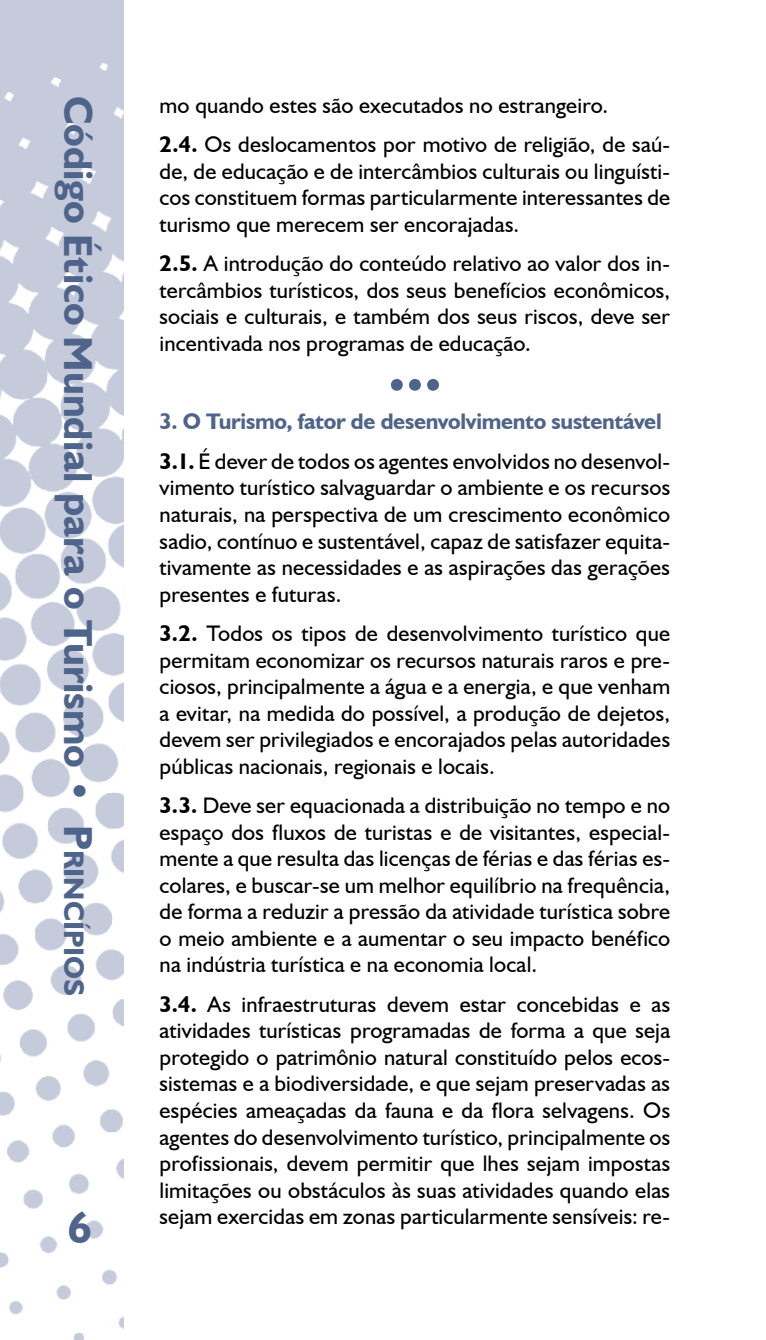
<style>
.page{position:relative;width:766px;height:1340px;background:#fff}
.page>*{position:absolute;margin:0;border:0;box-sizing:border-box;transform-origin:0 0}
.t1{font:700 67.5px "Humanist 521 BT";color:#4f648b}
.t2{font:700 56.25px "Humanist 521 BT";letter-spacing:-.005em;color:#4f648b}
.t3{font:700 45px "Humanist 521 BT";color:#4f648b}
.t4{font:700 40.5px "Humanist 521 BT";color:#4f648b}
.t5{font:22.5px/26.6px "Humanist 521 BT";letter-spacing:.01em;color:#000;text-align:justify}
.t6{font:700 22.5px/39.4px "Humanist 521 BT";letter-spacing:-.015em;color:#4f648b}
.s1{font-style:inherit}
.s2{font-size:28.35px}
.s3{font-weight:700}
.s4{color:#000}
.s5{font-weight:400;color:#000}
</style>
<div class="page">
<img style="left:0;top:0;width:123px;height:1339px">
<h2 class="t2" style="left:119px;top:96px;width:350px;rotate:90deg">Apresentação</h2>
<h3 class="t4" style="left:103px;top:96px;width:901px;rotate:90deg">Código Ético Mundial para o Turismo • <span class="s1">P</span><span class="s2">rincípios</span></h3>
<h3 class="t3" style="left:67px;top:1199px;width:26px">6</h3>
<p class="t5" style="left:159px;top:85px;width:512px;line-height:39.4px">mo quando estes são executados no estrangeiro.<br><span class="s3">2.4.</span> Os deslocamentos por motivo de religião, de saú-</p>
<p class="t5" style="left:159px;top:157px;width:512px">de, de educação e de intercâmbios culturais ou linguísti&shy;cos constituem formas particularmente interessantes de turismo que merecem ser encorajadas.</p>
<p class="t5" style="left:159px;top:250px;width:512px"><span class="s3">2.5.</span> A introdução do conteúdo relativo ao valor dos in&shy;tercâmbios turísticos, dos seus benefícios econômicos, sociais e culturais, e também dos seus riscos, deve ser incentivada nos programas de educação.</p>
<h1 class="t1" style="left:387px;top:325px;width:56px">...</h1>
<p class="t6" style="left:159px;top:401px;width:512px">3. O Turismo, fator de desenvolvimento sustentável<br><span class="s4">3.1.</span> <span class="s5">É dever de todos os agentes envolvidos no desenvol-</span></p>
<p class="t5" style="left:159px;top:474px;width:512px">vimento turístico salvaguardar o ambiente e os recursos naturais, na perspectiva de um crescimento econômico sadio, contínuo e sustentável, capaz de satisfazer equita&shy;tivamente as necessidades e as aspirações das gerações presentes e futuras.</p>
<p class="t5" style="left:159px;top:619px;width:512px"><span class="s3">3.2.</span> Todos os tipos de desenvolvimento turístico que permitam economizar os recursos naturais raros e pre&shy;ciosos, principalmente a água e a energia, e que venham a evitar, na medida do possível, a produção de dejetos, devem ser privilegiados e encorajados pelas autoridades públicas nacionais, regionais e locais.</p>
<p class="t5" style="left:159px;top:791px;width:512px"><span class="s3">3.3.</span> Deve ser equacionada a distribuição no tempo e no espaço dos fluxos de turistas e de visitantes, especial&shy;mente a que resulta das licenças de férias e das férias es&shy;colares, e buscar-se um melhor equilíbrio na frequência, de forma a reduzir a pressão da atividade turística sobre o meio ambiente e a aumentar o seu impacto benéfico na indústria turística e na economia local.</p>
<p class="t5" style="left:159px;top:990px;width:512px"><span class="s3">3.4.</span> As infraestruturas devem estar concebidas e as atividades turísticas programadas de forma a que seja protegido o patrimônio natural constituído pelos ecos&shy;sistemas e a biodiversidade, e que sejam preservadas as espécies ameaçadas da fauna e da flora selvagens. Os agentes do desenvolvimento turístico, principalmente os profissionais, devem permitir que lhes sejam impostas limitações ou obstáculos às suas atividades quando elas sejam exercidas em zonas particularmente sensíveis: re-</p>
</div>
